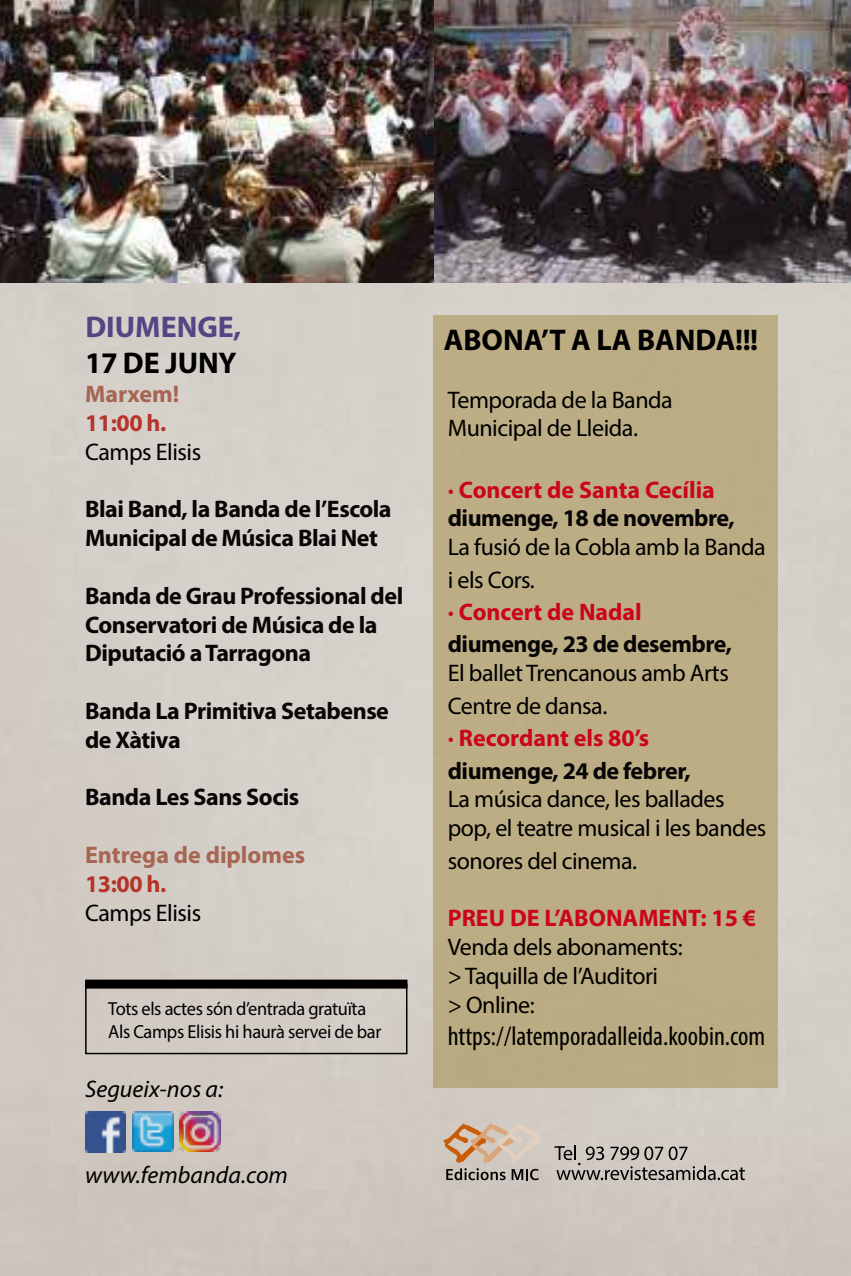
<style>
.page{position:relative;width:851px;height:1276px;background:#fff}
.page>*{position:absolute;margin:0;border:0;box-sizing:border-box;transform-origin:0 0}
.t1{font:700 30px "Myriad Pro";color:#000}
.t2{font:700 30px "Myriad Pro";color:#5e4b8e}
.t3{font:condensed 27px "Myriad Pro";color:#000}
.t4{font:24px/28.8px "Myriad Pro";letter-spacing:-.02em;color:#000}
.t5{font:700 24px/28.8px "Myriad Pro";letter-spacing:-.02em;color:#080606}
.t6{font:700 24px "Myriad Pro";color:#e30520}
.t7{font:italic 24px "Myriad Pro";color:#000}
.t8{font:700 24px "Myriad Pro";color:#ba6e58}
.t9{font:700 24px "Myriad Pro";letter-spacing:-.02em;color:#cc392e}
.t10{font:18.9px/22.8px "Myriad Pro";letter-spacing:-.02em;color:#000}
</style>
<div class="page">
<img style="left:0;top:0;width:850px;height:1276px">
<p class="t2" style="left:85px;top:307px;width:157px">DIUMENGE,</p>
<p class="t1" style="left:85px;top:343px;width:153px">17 DE JUNY</p>
<p class="t8" style="left:85px;top:378px;width:96px">Marxem!</p>
<p class="t9" style="left:85px;top:407px;width:83px">11:00 h.</p>
<p class="t4" style="left:85px;top:437px;width:118px">Camps Elisis</p>
<p class="t5" style="left:85px;top:494px;width:308px">Blai Band, la Banda de l’Escola<br>Municipal de Música Blai Net</p>
<p class="t5" style="left:85px;top:580px;width:319px">Banda de Grau Professional del<br>Conservatori de Música de la<br>Diputació a Tarragona</p>
<p class="t5" style="left:85px;top:695px;width:305px">Banda La Primitiva Setabense de Xàtiva</p>
<p class="t5" style="left:85px;top:782px;width:216px">Banda Les Sans Socis</p>
<p class="t8" style="left:85px;top:839px;width:221px">Entrega de diplomes</p>
<p class="t9" style="left:85px;top:868px;width:83px">13:00 h.</p>
<p class="t4" style="left:85px;top:898px;width:118px">Camps Elisis</p>
<p class="t10" style="left:108px;top:997px;width:275px">Tots els actes són d’entrada gratuïta<br>Als Camps Elisis hi haurà servei de bar</p>
<p class="t7" style="left:85px;top:1073px;width:140px">Segueix-nos a:</p>
<p class="t7" style="left:85px;top:1160px;width:204px">www.fembanda.com</p>
<p class="t1" style="left:443px;top:320px;width:316px">ABONA’T A LA BANDA!!!</p>
<p class="t4" style="left:447px;top:385px;width:226px">Temporada de la Banda<br>Municipal de Lleida.</p>
<p class="t6" style="left:447px;top:474px;width:268px">· Concert de Santa Cecília</p>
<p class="t5" style="left:447px;top:503px;width:288px">diumenge, 18 de novembre,</p>
<p class="t4" style="left:447px;top:530px;width:319px;line-height:32.4px">La fusió de la Cobla amb la Banda i els Cors.</p>
<p class="t6" style="left:447px;top:596px;width:195px">· Concert de Nadal</p>
<p class="t5" style="left:447px;top:629px;width:285px">diumenge, 23 de desembre,</p>
<p class="t4" style="left:447px;top:656px;width:282px;line-height:32.4px">El ballet Trencanous amb Arts<br>Centre de dansa.</p>
<p class="t6" style="left:447px;top:722px;width:203px">· Recordant els 80’s</p>
<p class="t5" style="left:447px;top:755px;width:244px">diumenge, 24 de febrer,</p>
<p class="t4" style="left:447px;top:784px;width:320px">La música dance, les ballades pop, el teatre musical i les bandes</p>
<p class="t4" style="left:447px;top:845px;width:191px">sonores del cinema.</p>
<p class="t6" style="left:447px;top:902px;width:310px">PREU DE L’ABONAMENT: 15 €</p>
<p class="t4" style="left:447px;top:932px;width:236px">Venda dels abonaments: &gt; Taquilla de l’Auditori<br>&gt; Online:</p>
<p class="t3" style="left:447px;top:1019px;width:319px">https://latemporadalleida.koobin.com</p>
</div>
